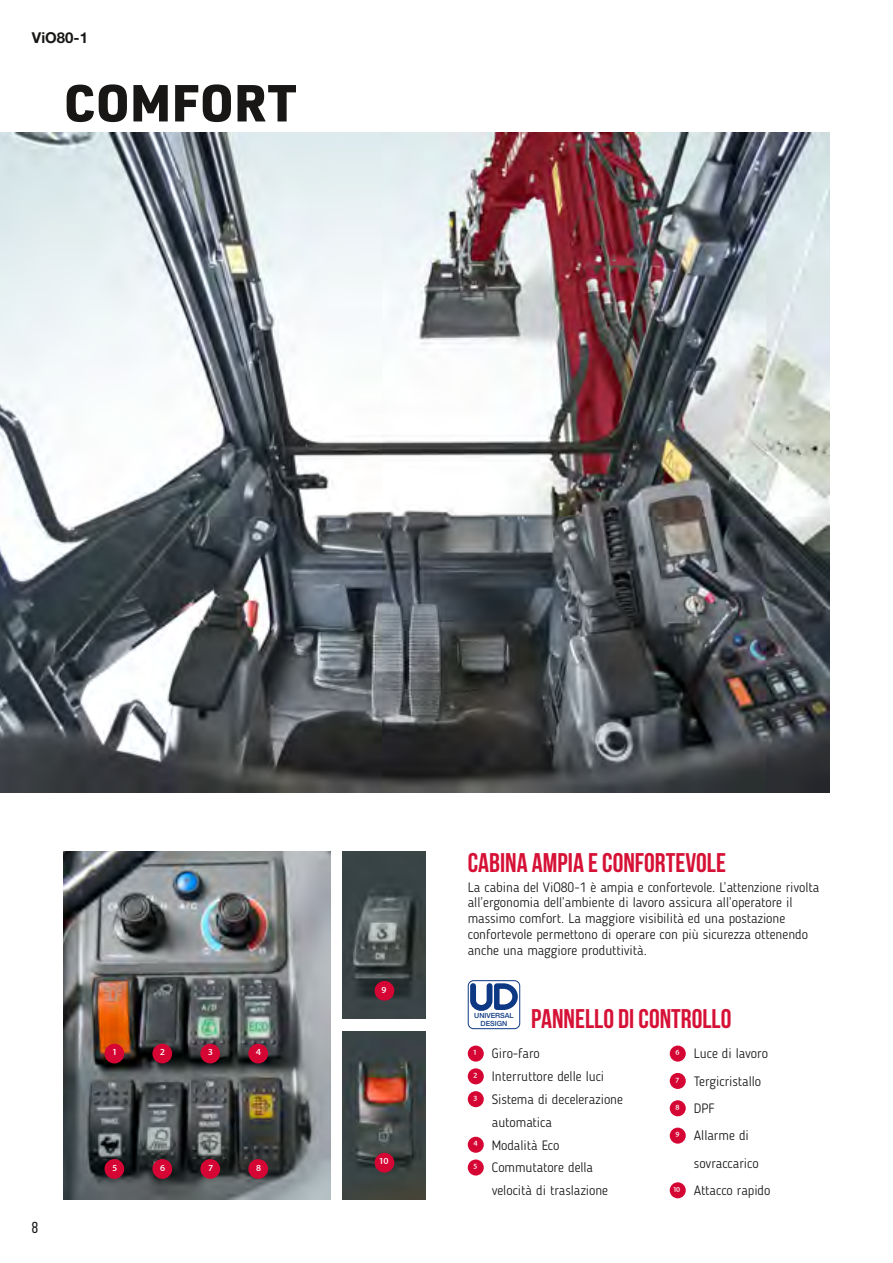
<style>
.page{position:relative;width:893px;height:1263px;background:#fff}
.page>*{position:absolute;margin:0;border:0;box-sizing:border-box;transform-origin:0 0}
.t1{font:900 51px "URWDIN";letter-spacing:.005em;color:#181716}
.t2{font:700 27px "Bebas Neue";color:#d61136}
.t3{font:15.9px "Bebas Neue";color:#181716}
.t4{font:15.3px "Myriad Pro";color:#fff}
.t5{font:700 15px "Helvetica Neue LT Std";color:#181716}
.t6{font:300 13.5px/15.8px "Blogger Sans";color:#181716}
.t7{font:500 7.05px/7.5px "Helvetica Neue LT Std";color:#0d3884;text-align:center}
.s1{font-family:"Myriad Pro";font-weight:400;font-size:12.45px;color:#fff}
.s2{font-family:"Myriad Pro";font-weight:400;font-size:12px;color:#fff}
</style>
<div class="page">
<img style="left:0;top:133px;width:829px;height:659px">
<img style="left:64px;top:851px;width:266px;height:348px">
<img style="left:343px;top:851px;width:82px;height:168px">
<img style="left:343px;top:1031px;width:82px;height:168px">
<div style="left:104px;top:1044px;width:20px;height:19px;background:#d50634;border-radius:50%"></div>
<div style="left:152px;top:1044px;width:20px;height:19px;background:#d50634;border-radius:50%"></div>
<div style="left:200px;top:1044px;width:20px;height:19px;background:#d50634;border-radius:50%"></div>
<div style="left:248px;top:1044px;width:20px;height:19px;background:#d50634;border-radius:50%"></div>
<div style="left:104px;top:1159px;width:20px;height:20px;background:#d50634;border-radius:50%"></div>
<div style="left:152px;top:1159px;width:20px;height:20px;background:#d50634;border-radius:50%"></div>
<div style="left:200px;top:1159px;width:20px;height:20px;background:#d50634;border-radius:50%"></div>
<div style="left:248px;top:1159px;width:20px;height:20px;background:#d50634;border-radius:50%"></div>
<div style="left:375px;top:981px;width:19px;height:20px;background:#d50634;border-radius:50%"></div>
<div style="left:375px;top:1153px;width:19px;height:19px;background:#d50634;border-radius:50%"></div>
<div style="left:468px;top:980px;width:52px;height:49px;border:1px solid #0d3884;border-radius:5px"></div>
<svg style="left:467px;top:980px;width:54px;height:34px"></svg>
<div style="left:468px;top:1045px;width:16px;height:16px;background:#d50634;border-radius:50%"></div>
<div style="left:468px;top:1068px;width:16px;height:16px;background:#d50634;border-radius:50%"></div>
<div style="left:468px;top:1091px;width:16px;height:16px;background:#d50634;border-radius:50%"></div>
<div style="left:468px;top:1137px;width:16px;height:16px;background:#d50634;border-radius:50%"></div>
<div style="left:468px;top:1159px;width:16px;height:16px;background:#d50634;border-radius:50%"></div>
<div style="left:670px;top:1045px;width:16px;height:16px;background:#d50634;border-radius:50%"></div>
<div style="left:670px;top:1073px;width:16px;height:16px;background:#d50634;border-radius:50%"></div>
<div style="left:670px;top:1100px;width:16px;height:16px;background:#d50634;border-radius:50%"></div>
<div style="left:670px;top:1127px;width:16px;height:17px;background:#d50634;border-radius:50%"></div>
<div style="left:670px;top:1182px;width:16px;height:16px;background:#d50634;border-radius:50%"></div>
<p class="t5" style="left:32px;top:28px;width:58px">ViO80-1</p>
<h1 class="t1" style="left:64px;top:68px;width:234px">COMFORT</h1>
<p class="t3" style="left:32px;top:1219px;width:8px">8</p>
<p class="t4" style="left:113px;top:1045px;width:5px">1</p>
<p class="t4" style="left:160px;top:1045px;width:6px">2</p>
<p class="t4" style="left:208px;top:1045px;width:6px">3</p>
<p class="t4" style="left:256px;top:1045px;width:7px">4</p>
<p class="t4" style="left:112px;top:1160px;width:6px">5</p>
<p class="t4" style="left:160px;top:1160px;width:7px">6</p>
<p class="t4" style="left:208px;top:1160px;width:6px">7</p>
<p class="t4" style="left:256px;top:1160px;width:7px">8</p>
<p class="t4" style="left:382px;top:982px;width:7px">9</p>
<p class="t4" style="left:380px;top:1154px;width:10px">10</p>
<h2 class="t2" style="left:468px;top:847px;width:260px">CABINA AMPIA E CONFORTEVOLE</h2>
<p class="t6" style="left:468px;top:879px;width:353px">La cabina del ViO80-1 è ampia e confortevole. L’attenzione rivolta all’ergonomia dell’ambiente di lavoro assicura all’operatore il massimo comfort. La maggiore visibilità ed una postazione confortevole permettono di operare con più sicurezza ottenendo anche una maggiore produttività.</p>
<h2 class="t2" style="left:531px;top:1004px;width:202px">PANNELLO DI CONTROLLO</h2>
<p class="t7" style="left:474px;top:1012px;width:41px">UNIVERSAL<br>DESIGN</p>
<p class="t6" style="left:473px;top:1046px;width:68px"><span class="s1">1</span> Giro-faro</p>
<p class="t6" style="left:474px;top:1069px;width:132px"><span class="s1">2</span> Interruttore delle luci</p>
<p class="t6" style="left:474px;top:1091px;width:151px"><span class="s1">3</span> Sistema di decelerazione</p>
<p class="t6" style="left:492px;top:1114px;width:62px">automatica</p>
<p class="t6" style="left:473px;top:1137px;width:88px"><span class="s1">4</span> Modalità Eco</p>
<p class="t6" style="left:474px;top:1160px;width:121px"><span class="s1">5</span> Commutatore della</p>
<p class="t6" style="left:492px;top:1182px;width:118px">velocità di traslazione</p>
<p class="t6" style="left:675px;top:1040px;width:94px;line-height:27.3px"><span class="s1">6</span> Luce di lavoro<br><span class="s1">7</span> Tergicristallo<br><span class="s1">8</span> DPF<br><span class="s1">9</span> Allarme di</p>
<p class="t6" style="left:674px;top:1149px;width:98px;line-height:27.3px;text-indent:20px">sovraccarico<br><span class="s2">10</span> Attacco rapido</p>
</div>
